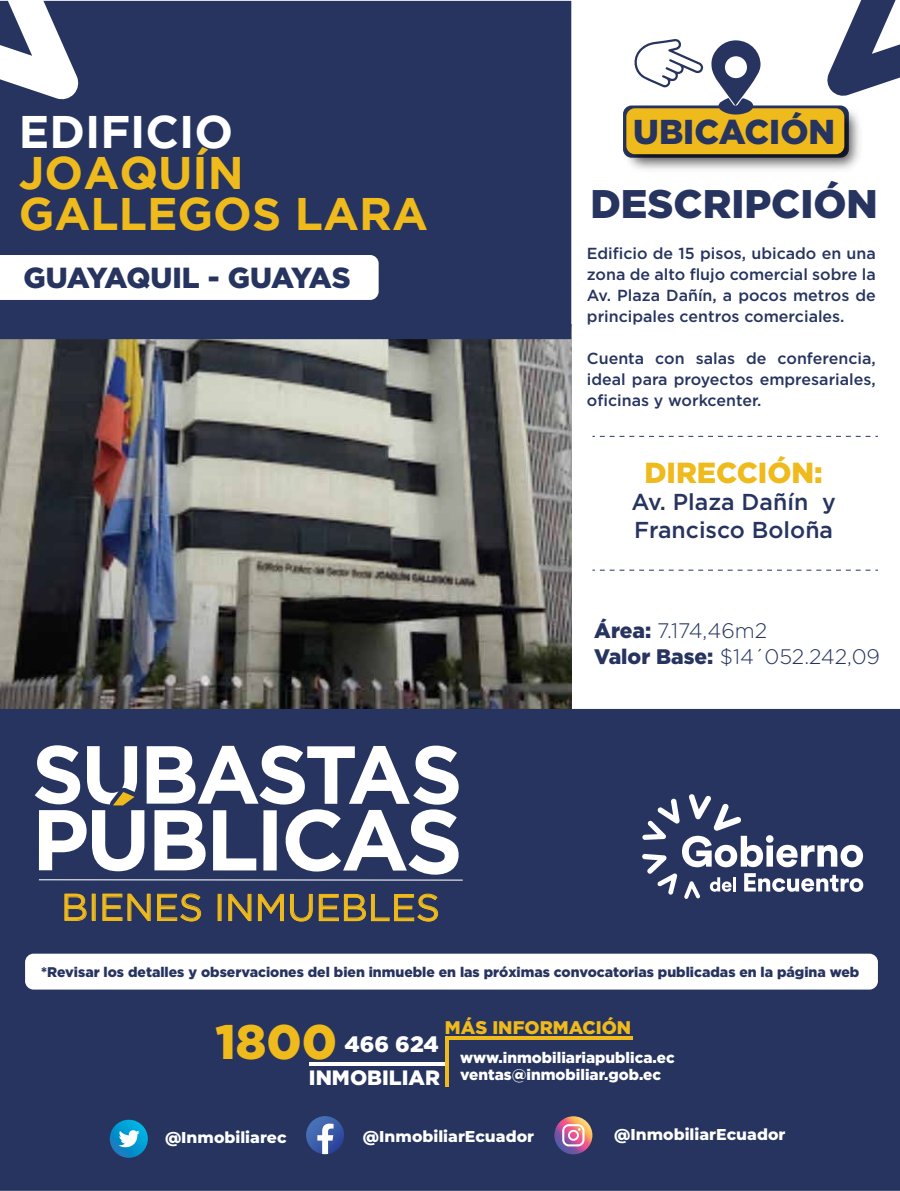
<style>
.page{position:relative;width:900px;height:1191px;background:#fff}
.page>*{position:absolute;margin:0;border:0;box-sizing:border-box;transform-origin:0 0}
.t1{font:700 45.6px/41.1px "Gotham";color:#efba1c}
.t2{font:700 45.6px "Gotham";color:#fff}
.t3{font:900 39.9px "Gotham";color:#26345f}
.t4{font:37.4px "Gotham";color:#efba1c}
.t5{font:900 34.5px "Gotham";color:#26345f}
.t6{font:900 29px "Gotham";letter-spacing:-.025em;color:#26345f}
.t7{font:900 29px "Gotham";color:#efba1c}
.t8{font:500 23px/27.6px "Gotham";color:#26345f}
.t9{font:900 22.2px "Gotham";letter-spacing:-.005em;color:#fff}
.t10{font:300 21px/25.2px "Gotham";color:#26345f}
.t11{font:900 20.8px "Gotham";color:#fff}
.t12{font:900 18.3px "Gotham";color:#efba1c}
.t13{font:500 16px/21px "Gotham";color:#26345f;text-align:justify}
.t14{font:800 15.7px "Montserrat";color:#fff}
.t15{font:900 15.3px/16.8px "Gotham";color:#fff}
.t16{font:900 14px "Gotham";color:#26345f}
.s1{font-weight:900}
.s2{font-size:48.4px;color:#efba1c}
</style>
<div class="page">
<img style="left:0;top:339px;width:571px;height:370px">
<div style="left:0;top:709px;width:900px;height:481px;background:#26345f"></div>
<svg style="left:642px;top:793px;width:221px;height:105px"></svg>
<div style="left:0;top:1px;width:571px;height:338px;background:#26345f"></div>
<svg style="left:0;top:0;width:79px;height:100px"></svg>
<svg style="left:827px;top:0;width:73px;height:96px"></svg>
<svg style="left:0;top:255px;width:379px;height:45px"></svg>
<svg style="left:35px;top:745px;width:428px;height:135px"></svg>
<svg style="left:64px;top:893px;width:23px;height:28px"></svg>
<div style="left:92px;top:893px;width:4px;height:28px;border:1px solid #efba1c"></div>
<svg style="left:102px;top:893px;width:49px;height:28px"></svg>
<svg style="left:157px;top:893px;width:45px;height:28px"></svg>
<svg style="left:228px;top:893px;width:210px;height:29px;background:#4c4d51"></svg>
<svg style="left:110px;top:1119px;width:38px;height:38px"></svg>
<svg style="left:119px;top:1130px;width:20px;height:17px"></svg>
<svg style="left:554px;top:1116px;width:38px;height:38px"></svg>
<svg style="left:562px;top:1124px;width:22px;height:22px"></svg>
<svg style="left:306px;top:1116px;width:38px;height:38px"></svg>
<hr style="left:445px;top:1036px;width:188px;height:3px;background:#efba1c">
<hr style="left:309px;top:1062px;width:136px;height:3px;background:#fff">
<hr style="left:445px;top:1036px;width:3px;height:50px;background:#efba1c">
<div style="left:25px;top:953px;width:853px;height:36px;background:#fff;border-radius:9px"></div>
<svg style="left:592px;top:436px;width:286px;height:1px"></svg>
<svg style="left:592px;top:569px;width:286px;height:1px"></svg>
<img style="left:623px;top:105px;width:237px;height:64px">
<div style="left:626px;top:108px;width:218px;height:46px;background:#efba1c;border-radius:9px"></div>
<svg style="left:634px;top:39px;width:70px;height:49px"></svg>
<svg style="left:710px;top:40px;width:50px;height:75px"></svg>
<h1 class="t2" style="left:19px;top:106px;width:216px">EDIFICIO</h1>
<h1 class="t1" style="left:19px;top:151px;width:410px">JOAQUÍN<br>GALLEGOS LARA</h1>
<h3 class="t6" style="left:23px;top:261px;width:329px">GUAYAQUIL - GUAYAS</h3>
<h3 class="t4" style="left:61px;top:883px;width:380px">BIENES INMUEBLES</h3>
<h3 class="t5" style="left:633px;top:112px;width:203px">UBICACIÓN</h3>
<h2 class="t3" style="left:590px;top:181px;width:289px">DESCRIPCIÓN</h2>
<p class="t13" style="left:587px;top:242px;width:290px">Edificio de 15 pisos, ubicado en una zona de alto flujo comercial sobre la Av. Plaza Dañín, a pocos metros de principales centros comerciales.</p>
<p class="t13" style="left:587px;top:347px;width:290px">Cuenta con salas de conferencia, ideal para proyectos empresariales, oficinas y workcenter.</p>
<h3 class="t7" style="left:644px;top:456px;width:180px">DIRECCIÓN:</h3>
<h3 class="t8" style="left:631px;top:488px;width:206px">Av. Plaza Dañín y<br>Francisco Boloña</h3>
<h3 class="t10" style="left:594px;top:618px;width:287px"><span class="s1">Área:</span> 7.174,46m2<br><span class="s1">Valor Base:</span> $14´052.242,09</h3>
<p class="t16" style="left:41px;top:964px;width:819px">*Revisar los detalles y observaciones del bien inmueble en las próximas convocatorias publicadas en la página web</p>
<p class="t12" style="left:445px;top:1016px;width:188px">MÁS INFORMACIÓN</p>
<h3 class="t9" style="left:215px;top:1031px;width:225px"><span class="s2">1800</span> 466 624</h3>
<h3 class="t11" style="left:309px;top:1066px;width:132px">INMOBILIAR</h3>
<p class="t15" style="left:460px;top:1049px;width:216px">www.inmobiliariapublica.ec ventas@inmobiliar.gob.ec</p>
<p class="t14" style="left:165px;top:1126px;width:123px">@Inmobiliarec</p>
<p class="t14" style="left:363px;top:1124px;width:173px">@InmobiliarEcuador</p>
<p class="t14" style="left:614px;top:1122px;width:173px">@InmobiliarEcuador</p>
</div>
